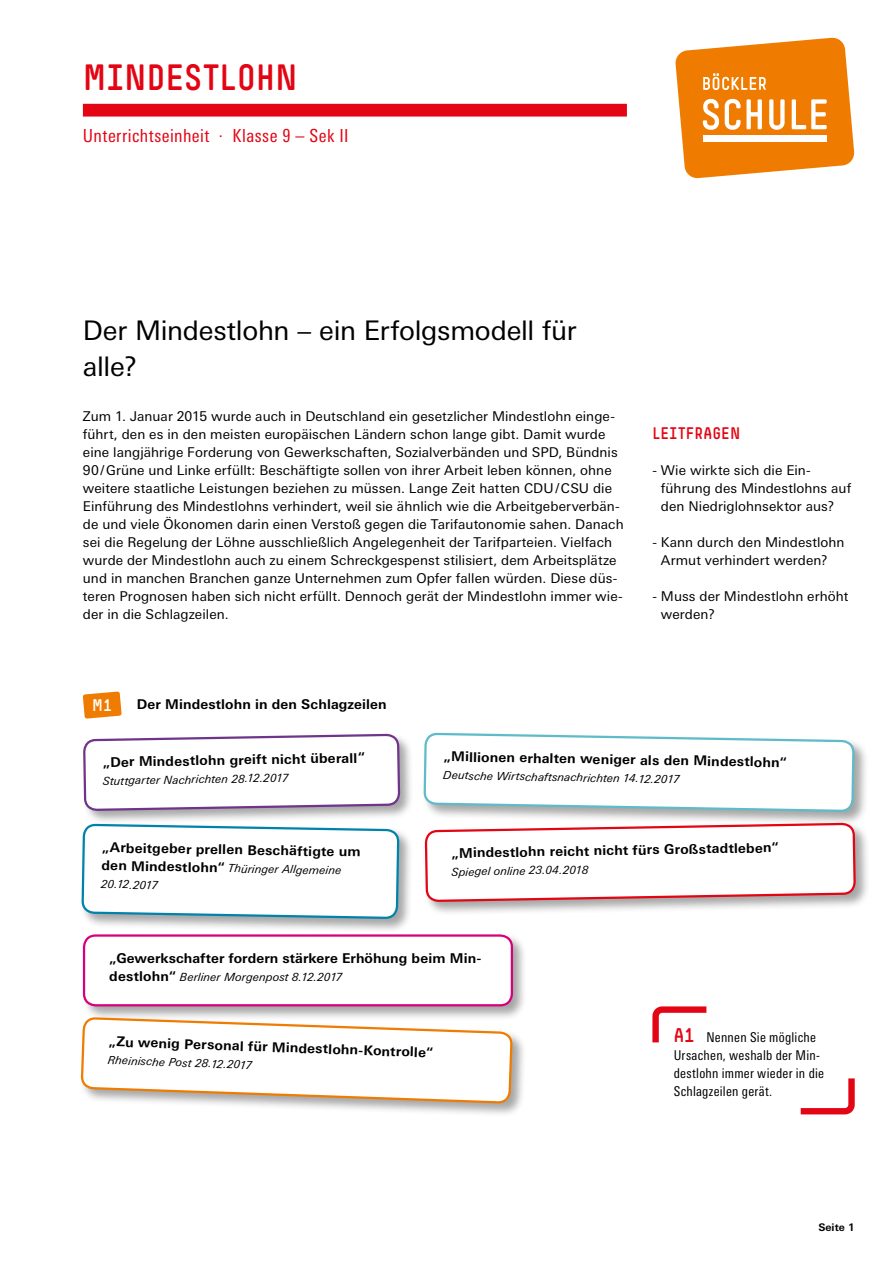
<style>
.page{position:relative;width:893px;height:1263px;background:#fff}
.page>*{position:absolute;margin:0;border:0;box-sizing:border-box;transform-origin:0 0}
.t1{font:36px "Simple HBS";letter-spacing:.01em;color:#e30513}
.t2{font:27px/36px "Univers Next Pro";letter-spacing:-.01em;color:#000}
.t3{font:condensed 18px "Univers Next Pro";letter-spacing:.025em;color:#e30513}
.t4{font:16.5px "Simple HBS";letter-spacing:.02em;color:#e30513}
.t5{font:16.5px "Simple HBS";color:#fff}
.t6{font:13.5px/18px "Univers Next Pro";letter-spacing:.005em;color:#000}
.t7{font:700 13.5px "Univers Next Pro";letter-spacing:.005em;color:#000}
.t8{font:condensed 13.5px/18px "Univers Next Pro";letter-spacing:.02em;color:#000}
.t9{font:italic 11.25px/18px "Univers Next Pro";letter-spacing:.015em;color:#000}
.t10{font:700 10.5px "Univers Next Pro";color:#000}
.s1{font-weight:700;font-style:normal;font-size:13.5px}
.s2{font-family:"Simple HBS";font-stretch:normal;font-size:19.5px;color:#e30513}
</style>
<div class="page">
<div style="left:83px;top:104px;width:544px;height:13px;background:#e30513"></div>
<svg style="left:675px;top:37px;width:180px;height:142px"></svg>
<div style="left:81px;top:732px;width:334px;height:93px;background:#000;opacity:.35"></div>
<div style="left:80px;top:822px;width:334px;height:111px;background:#000;opacity:.35"></div>
<svg style="left:80px;top:696px;width:319px;height:237px"></svg>
<svg style="left:82px;top:900px;width:342px;height:212px"></svg>
<div style="left:422px;top:731px;width:447px;height:95px;background:#000;opacity:.35"></div>
<svg style="left:422px;top:731px;width:434px;height:326px"></svg>
<div style="left:423px;top:821px;width:447px;height:95px;background:#000;opacity:.35"></div>
<svg style="left:424px;top:822px;width:433px;height:293px"></svg>
<svg style="left:83px;top:691px;width:39px;height:28px"></svg>
<h1 class="t1" style="left:83px;top:57px;width:216px">MINDESTLOHN</h1>
<h3 class="t3" style="left:83px;top:125px;width:267px">Unterrichtseinheit · Klasse 9 – Sek II</h3>
<h2 class="t2" style="left:83px;top:313px;width:495px">Der Mindestlohn – ein Erfolgsmodell für alle?</h2>
<p class="t6" style="left:83px;top:408px;width:542px">Zum 1. Januar 2015 wurde auch in Deutschland ein gesetzlicher Mindestlohn einge&shy;führt, den es in den meisten europäischen Ländern schon lange gibt. Damit wurde eine langjährige Forderung von Gewerkschaften, Sozialverbänden und SPD, Bündnis 90/Grüne und Linke erfüllt: Beschäftigte sollen von ihrer Arbeit leben können, ohne weitere staatliche Leistungen beziehen zu müssen. Lange Zeit hatten CDU/CSU die Einführung des Mindestlohns verhindert, weil sie ähnlich wie die Arbeitgeberverbän&shy;de und viele Ökonomen darin einen Verstoß gegen die Tarifautonomie sahen. Danach sei die Regelung der Löhne ausschließlich Angelegenheit der Tarifparteien. Vielfach wurde der Mindestlohn auch zu einem Schreckgespenst stilisiert, dem Arbeitsplätze und in manchen Branchen ganze Unternehmen zum Opfer fallen würden. Diese düs&shy;teren Prognosen haben sich nicht erfüllt. Dennoch gerät der Mindestlohn immer wie&shy;der in die Schlagzeilen.</p>
<p class="t4" style="left:652px;top:424px;width:89px">LEITFRAGEN</p>
<p class="t6" style="left:661px;top:462px;width:192px;text-indent:-9px">- Wie wirkte sich die Ein&shy;führung des Mindestlohns auf den Niedriglohnsektor aus?</p>
<p class="t6" style="left:661px;top:534px;width:185px;text-indent:-9px">- Kann durch den Mindestlohn<br>Armut verhindert werden?</p>
<p class="t6" style="left:661px;top:588px;width:189px;text-indent:-9px">- Muss der Mindestlohn erhöht werden?</p>
<p class="t5" style="left:92px;top:696px;width:21px">M1</p>
<p class="t7" style="left:137px;top:696px;width:251px">Der Mindestlohn in den Schlagzeilen</p>
<p class="t7" style="left:103px;top:754px;width:264px;rotate:-1deg">„Der Mindestlohn greift nicht überall“</p>
<p class="t9" style="left:103px;top:772px;width:187px;rotate:-1deg">Stuttgarter Nachrichten 28.12.2017</p>
<p class="t7" style="left:102px;top:839px;width:260px;rotate:1deg">„Arbeitgeber prellen Beschäftigte um</p>
<p class="t9" style="left:102px;top:857px;width:241px;rotate:1deg"><span class="s1">den Mindestlohn“</span> Thüringer Allgemeine<br>20.12.2017</p>
<p class="t7" style="left:444px;top:748px;width:345px;rotate:1deg">„Millionen erhalten weniger als den Mindestlohn“</p>
<p class="t9" style="left:443px;top:766px;width:238px;rotate:1deg">Deutsche Wirtschaftsnachrichten 14.12.2017</p>
<p class="t7" style="left:451px;top:845px;width:329px;rotate:-1deg">„Mindestlohn reicht nicht fürs Großstadtleben“</p>
<p class="t9" style="left:452px;top:863px;width:138px;rotate:-1deg">Spiegel online 23.04.2018</p>
<p class="t7" style="left:109px;top:950px;width:373px">„Gewerkschafter fordern stärkere Erhöhung beim Min-</p>
<p class="t9" style="left:109px;top:967px;width:235px"><span class="s1">destlohn“</span> Berliner Morgenpost 8.12.2017</p>
<p class="t7" style="left:109px;top:1033px;width:327px;rotate:2deg">„Zu wenig Personal für Mindestlohn-Kontrolle“</p>
<p class="t9" style="left:108px;top:1051px;width:146px;rotate:2deg">Rheinische Post 28.12.2017</p>
<p class="t8" style="left:674px;top:1028px;width:152px"><span class="s2">A1</span> Nennen Sie mögliche<br>Ursachen, weshalb der Min&shy;destlohn immer wieder in die<br>Schlagzeilen gerät.</p>
<p class="t10" style="left:818px;top:1221px;width:38px">Seite 1</p>
</div>
